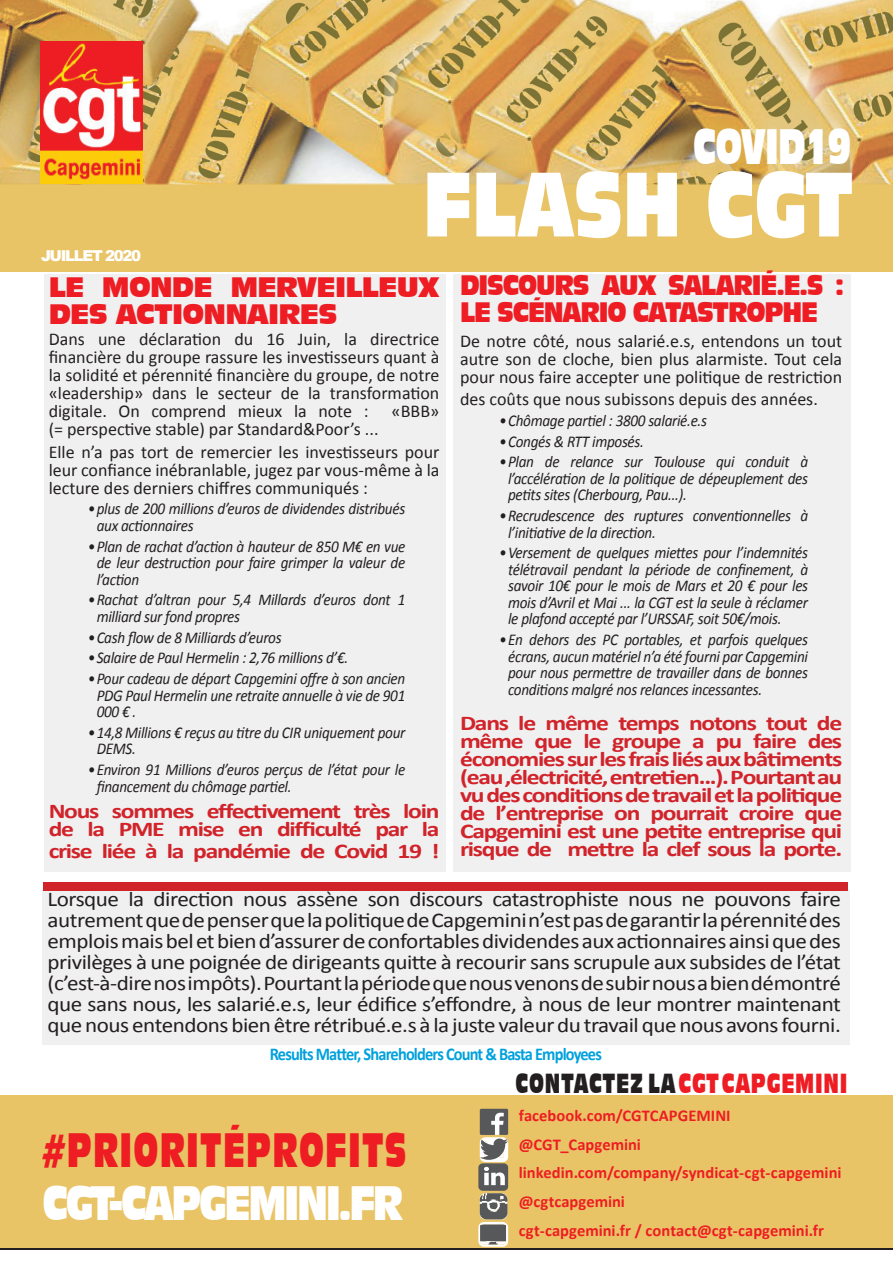
<style>
.page{position:relative;width:893px;height:1263px;background:#fff}
.page>*{position:absolute;margin:0;border:0;box-sizing:border-box;transform-origin:0 0}
.t1{font:85.65px "Incised 901 BT Compact";letter-spacing:-.005em;color:#fff;scale:.8 1}
.t2{font:46.5px "Incised 901 BT Compact";letter-spacing:-.03em;color:#fff;scale:.7 1}
.t3{font:45px "Incised 901 BT Compact";letter-spacing:-.07em;color:#fff;scale:.8 1}
.t4{font:45px "Incised 901 BT Compact";letter-spacing:.04em;color:#ee1d23;scale:.67 1}
.t5{font:26.25px/27px "Incised 901 BT Compact";letter-spacing:-.05em;color:#ee1d23;scale:.88 1}
.t6{font:26.25px/27px "Incised 901 BT Compact";letter-spacing:-.03em;color:#ee1d23}
.t7{font:25.8px "Incised 901 BT Compact";letter-spacing:.04em;color:#ee1d23;scale:.7 1}
.t8{font:21px/21px "Calibri";letter-spacing:-.02em;color:#231f20;text-align:justify;scale:1.1 1}
.t9{font:700 21px/18px "Calibri";letter-spacing:-.05em;color:#d1232a;scale:1.22 1}
.t10{font:18px/18px "Calibri";color:#231f20;text-align:justify}
.t11{font:700 18px "Calibri";letter-spacing:-.05em;color:#00a1dd;scale:.91 1}
.t12{font:italic 16.5px/16.5px "Calibri";letter-spacing:-.02em;color:#231f20;scale:.92 1}
.t13{font:700 16.5px/28.7px "Calibri";color:#ee1d23}
.t14{font:900 15px "Arial";letter-spacing:-.09em;color:#fff}
.s1{color:#231f20}
</style>
<div class="page">
<div style="left:0;top:183px;width:893px;height:89px;background:#e9c466"></div>
<img style="left:0;top:0;width:893px;height:45px">
<img style="left:0;top:45px;width:40px;height:138px">
<img style="left:143px;top:45px;width:750px;height:138px">
<img style="left:0;top:183px;width:893px;height:1px">
<div style="left:43px;top:891px;width:807px;height:154px;background:#f0f0f1"></div>
<div style="left:453px;top:274px;width:397px;height:598px;background:#f0f0f1"></div>
<div style="left:44px;top:274px;width:401px;height:598px;background:#f0f0f1"></div>
<div style="left:40px;top:41px;width:103px;height:143px;background:#fdcc09"></div>
<img style="left:40px;top:41px;width:103px;height:140px">
<div style="left:0;top:1095px;width:893px;height:154px;background:#e9c466"></div>
<hr style="left:0;top:1249px;width:893px;height:1px;background:#231f20">
<div style="left:480px;top:1109px;width:28px;height:26px;background:#57585a;border-radius:2px"></div>
<img style="left:478px;top:1223px;width:30px;height:24px">
<svg style="left:478px;top:1113px;width:30px;height:104px"></svg>
<svg style="left:480px;top:1225px;width:26px;height:16px"></svg>
<div style="left:43px;top:882px;width:804px;height:9px;background:#d1232a"></div>
<img style="left:481px;top:1195px;width:25px;height:49px">
<h2 class="t2" style="left:693px;top:120px;width:227px">COVID19</h2>
<p class="t14" style="left:41px;top:244px;width:102px">JUILLET 2020</p>
<h1 class="t1" style="left:423px;top:154px;width:540px">FLASH CGT</h1>
<h3 class="t6" style="left:49px;top:274px;width:392px">LE MONDE MERVEILLEUX<br>DES ACTIONNAIRES</h3>
<p class="t10" style="left:49px;top:330px;width:392px">Dans une déclaration du 16 Juin, la directrice financière du groupe rassure les investisseurs quant à la solidité et pérennité financière du groupe, de notre «leadership» dans le secteur de la transformation digitale. On comprend mieux la note :</p>
<p class="t10" style="left:392px;top:402px;width:49px">«BBB»</p>
<p class="t10" style="left:49px;top:418px;width:392px;line-height:22.2px">(= perspective stable) par Standard&amp;Poor’s ...<br>Elle n’a pas tort de remercier les investisseurs pour</p>
<p class="t10" style="left:49px;top:461px;width:392px">leur confiance inébranlable, jugez par vous-même à la lecture des derniers chiffres communiqués :</p>
<p class="t12" style="left:97px;top:500px;width:337px;text-indent:-9px">• plus de 200 millions d’euros de dividendes distribués aux actionnaires</p>
<p class="t12" style="left:97px;top:537px;width:337px;text-align:justify;text-indent:-9px">• Plan de rachat d’action à hauteur de 850 M€ en vue de leur destruction pour faire grimper la valeur de l’action</p>
<p class="t12" style="left:97px;top:591px;width:337px;text-indent:-9px">• Rachat d’altran pour 5,4 Millards d’euros dont 1 milliard sur fond propres</p>
<p class="t12" style="left:88px;top:628px;width:212px">• Cash flow de 8 Milliards d’euros</p>
<p class="t12" style="left:88px;top:649px;width:285px">• Salaire de Paul Hermelin : 2,76 millions d’€.</p>
<p class="t12" style="left:97px;top:670px;width:337px;text-align:justify;text-indent:-9px">• Pour cadeau de départ Capgemini offre à son ancien PDG Paul Hermelin une retraite annuelle à vie de 901<br>000 € .</p>
<p class="t12" style="left:97px;top:723px;width:337px;text-indent:-9px">• 14,8 Millions € reçus au titre du CIR uniquement pour<br>DEMS.</p>
<p class="t12" style="left:97px;top:761px;width:337px;text-indent:-9px">• Environ 91 Millions d’euros perçus de l’état pour le financement du chômage partiel.</p>
<p class="t9" style="left:49px;top:802px;width:322px">Nous sommes effectivement très loin de la PME mise en difficulté par la</p>
<p class="t9" style="left:49px;top:842px;width:322px">crise liée à la pandémie de Covid 19 !</p>
<h3 class="t5" style="left:460px;top:272px;width:438px">DISCOURS AUX SALARIÉ.E.S :<br>LE SCÉNARIO CATASTROPHE</h3>
<p class="t10" style="left:460px;top:332px;width:384px">De notre côté, nous salarié.e.s, entendons un tout autre son de cloche, bien plus alarmiste. Tout cela pour nous faire accepter une politique de restriction</p>
<p class="t10" style="left:460px;top:390px;width:359px">des coûts que nous subissons depuis des années.</p>
<p class="t12" style="left:499px;top:411px;width:228px">• Chômage partiel : 3800 salarié.e.s</p>
<p class="t12" style="left:499px;top:432px;width:159px">• Congés &amp; RTT imposés.</p>
<p class="t12" style="left:508px;top:453px;width:328px;text-align:justify;text-indent:-9px">• Plan de relance sur Toulouse qui conduit à l’accélération de la politique de dépeuplement des petits sites (Cherbourg, Pau...).</p>
<p class="t12" style="left:508px;top:507px;width:328px;text-indent:-9px">• Recrudescence des ruptures conventionnelles à l’initiative de la direction.</p>
<p class="t12" style="left:508px;top:544px;width:328px;text-align:justify;text-indent:-9px">• Versement de quelques miettes pour l’indemnités télétravail pendant la période de confinement, à savoir 10€ pour le mois de Mars et 20 € pour les mois d’Avril et Mai ... la CGT est la seule à réclamer le plafond accepté par l’URSSAF, soit 50€/mois.</p>
<p class="t12" style="left:508px;top:631px;width:328px;text-align:justify;text-indent:-9px">• En dehors des PC portables, et parfois quelques écrans, aucun matériel n’a été fourni par Capgemini pour nous permettre de travailler dans de bonnes conditions malgré nos relances incessantes.</p>
<p class="t9" style="left:460px;top:713px;width:315px;text-align:justify">Dans le même temps notons tout de même que le groupe a pu faire des économies sur les frais liés aux bâtiments (eau ,électricité, entretien...). Pourtant au vu des conditions de travail et la politique de l’entreprise on pourrait croire que Capgemini est une petite entreprise qui risque de mettre la clef sous la porte.</p>
<p class="t8" style="left:48px;top:889px;width:723px">Lorsque la direction nous assène son discours catastrophiste nous ne pouvons faire autrement que de penser que la politique de Capgemini n’est pas de garantir la pérennité des emplois mais bel et bien d’assurer de confortables dividendes aux actionnaires ainsi que des privilèges à une poignée de dirigeants quitte à recourir sans scrupule aux subsides de l’état (c’est-à-dire nos impôts). Pourtant la période que nous venons de subir nous a bien démontré que sans nous, les salarié.e.s, leur édifice s’effondre, à nous de leur montrer maintenant que nous entendons bien être rétribué.e.s à la juste valeur du travail que nous avons fourni.</p>
<p class="t11" style="left:270px;top:1042px;width:366px">Results Matter, Shareholders Count &amp; Basta Employees</p>
<h3 class="t4" style="left:42px;top:1124px;width:545px">#PRIORITÉPROFITS</h3>
<h3 class="t3" style="left:43px;top:1177px;width:452px">CGT-CAPGEMINI.FR</h3>
<h3 class="t7" style="left:516px;top:1068px;width:476px"><span class="s1">CONTACTEZ LA</span> CGT CAPGEMINI</h3>
<p class="t13" style="left:519px;top:1101px;width:324px">facebook.com/CGTCAPGEMINI @CGT_Capgemini linkedin.com/company/syndicat-cgt-capgemini @cgtcapgemini<br>cgt-capgemini.fr / contact@cgt-capgemini.fr</p>
</div>
